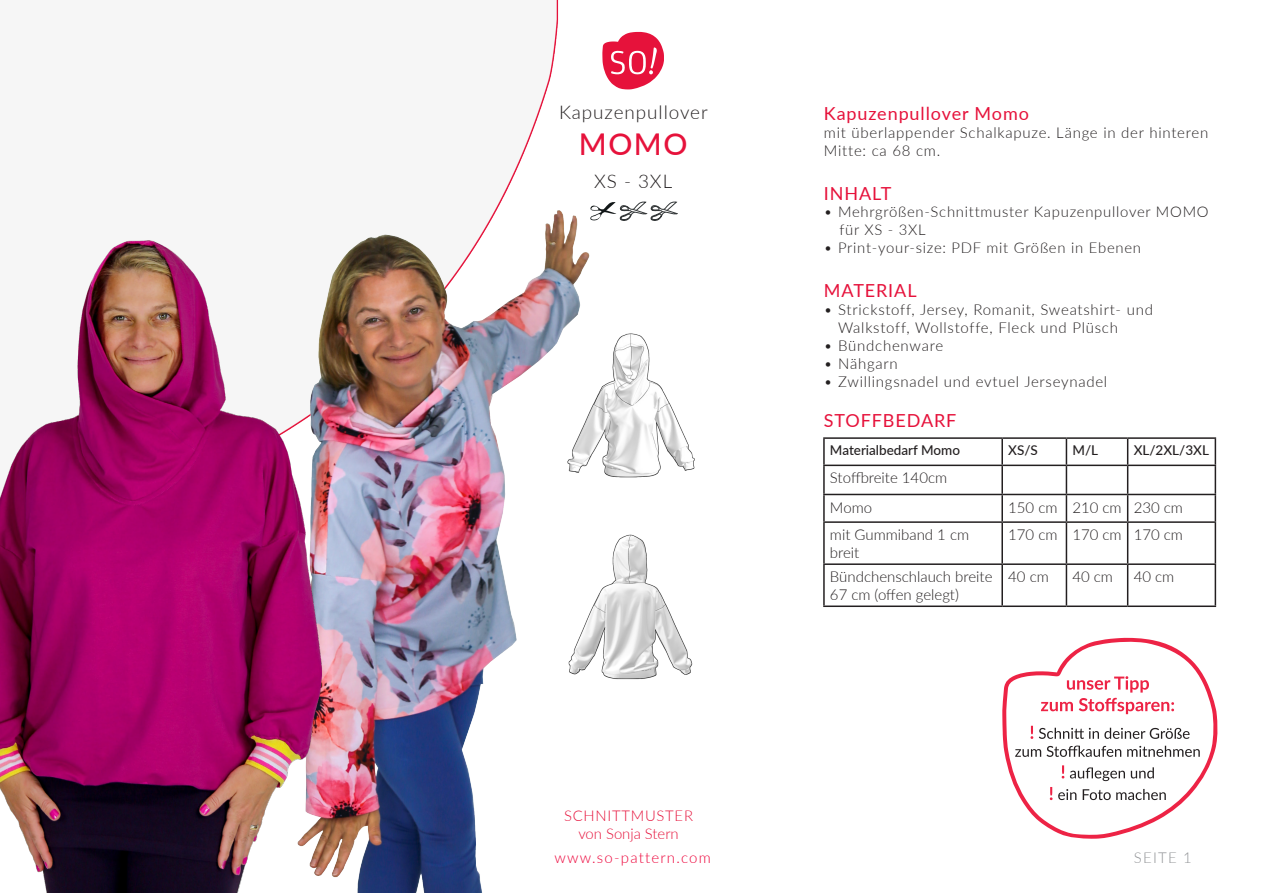
<style>
.page{position:relative;width:1263px;height:893px;background:#fff}
.page>*{position:absolute;margin:0;border:0;box-sizing:border-box;transform-origin:0 0}
.t1{font:500 30px "Lato";color:#e6123b}
.t2{font:300 18.9px "Lato";letter-spacing:.05em;color:#231f20}
.t3{font:18px "Lato";letter-spacing:.05em;color:#e6123b}
.t4{font:300 15px/18px "Lato";letter-spacing:.05em;color:#231f20}
.t5{font:300 15px/18px "Lato";color:#231f20}
.t6{font:300 15px "Lato";letter-spacing:.08em;color:#ed033a}
.t7{font:300 15px "Lato";letter-spacing:.08em;color:#939598}
.t8{font:300 14.85px/17.9px "Lato";letter-spacing:.05em;color:#231f20}
.t9{font:300 14.85px "Lato";letter-spacing:.05em;color:#e6123b}
.t10{font:300 14.85px "Lato";color:#e6123b}
.t11{font:500 13.5px "Lato";color:#231f20}
.s1{color:#fff}
</style>
<div class="page">
<img style="left:374px;top:164px;width:304px;height:729px">
<svg style="left:589px;top:202px;width:88px;height:19px"></svg>
<svg style="left:602px;top:32px;width:62px;height:57px"></svg>
<img style="left:552px;top:304px;width:143px;height:417px">
<img style="left:0;top:237px;width:374px;height:656px">
<hr style="left:823px;top:437px;width:179px;height:2px;background:#231f20">
<hr style="left:823px;top:439px;width:2px;height:26px;background:#231f20">
<hr style="left:1002px;top:437px;width:64px;height:2px;background:#231f20">
<hr style="left:1001px;top:439px;width:2px;height:26px;background:#231f20">
<hr style="left:1066px;top:437px;width:62px;height:2px;background:#231f20">
<hr style="left:1128px;top:437px;width:88px;height:2px;background:#231f20">
<hr style="left:1214px;top:439px;width:2px;height:26px;background:#231f20">
<hr style="left:823px;top:465px;width:179px;height:1px;background:#231f20">
<hr style="left:823px;top:466px;width:2px;height:28px;background:#231f20">
<hr style="left:1002px;top:465px;width:64px;height:1px;background:#231f20">
<hr style="left:1001px;top:466px;width:2px;height:28px;background:#231f20">
<hr style="left:1066px;top:465px;width:62px;height:1px;background:#231f20">
<hr style="left:1128px;top:465px;width:88px;height:1px;background:#231f20">
<hr style="left:1214px;top:466px;width:2px;height:28px;background:#231f20">
<hr style="left:823px;top:494px;width:179px;height:1px;background:#231f20">
<hr style="left:823px;top:495px;width:2px;height:26px;background:#231f20">
<hr style="left:1002px;top:494px;width:64px;height:1px;background:#231f20">
<hr style="left:1001px;top:495px;width:2px;height:26px;background:#231f20">
<hr style="left:1066px;top:494px;width:62px;height:1px;background:#231f20">
<svg style="left:1066px;top:439px;width:1px;height:82px"></svg>
<hr style="left:1128px;top:494px;width:88px;height:1px;background:#231f20">
<svg style="left:1127px;top:439px;width:1px;height:82px"></svg>
<hr style="left:1214px;top:495px;width:2px;height:26px;background:#231f20">
<hr style="left:823px;top:521px;width:179px;height:2px;background:#231f20">
<hr style="left:823px;top:523px;width:2px;height:40px;background:#231f20">
<hr style="left:1002px;top:521px;width:64px;height:2px;background:#231f20">
<hr style="left:1001px;top:523px;width:2px;height:40px;background:#231f20">
<hr style="left:1066px;top:521px;width:62px;height:2px;background:#231f20">
<hr style="left:1066px;top:523px;width:1px;height:40px;background:#231f20">
<hr style="left:1128px;top:521px;width:88px;height:2px;background:#231f20">
<hr style="left:1127px;top:523px;width:1px;height:40px;background:#231f20">
<hr style="left:1214px;top:523px;width:2px;height:40px;background:#231f20">
<hr style="left:823px;top:563px;width:179px;height:2px;background:#231f20">
<hr style="left:823px;top:565px;width:2px;height:40px;background:#231f20">
<hr style="left:1002px;top:563px;width:64px;height:2px;background:#231f20">
<hr style="left:1001px;top:565px;width:2px;height:40px;background:#231f20">
<hr style="left:1066px;top:563px;width:62px;height:2px;background:#231f20">
<hr style="left:1066px;top:565px;width:1px;height:40px;background:#231f20">
<hr style="left:1128px;top:563px;width:88px;height:2px;background:#231f20">
<hr style="left:1127px;top:565px;width:1px;height:40px;background:#231f20">
<hr style="left:1214px;top:565px;width:2px;height:40px;background:#231f20">
<hr style="left:823px;top:605px;width:179px;height:2px;background:#231f20">
<hr style="left:1002px;top:605px;width:64px;height:2px;background:#231f20">
<hr style="left:1066px;top:605px;width:62px;height:2px;background:#231f20">
<hr style="left:1128px;top:605px;width:88px;height:2px;background:#231f20">
<svg style="left:1002px;top:637px;width:216px;height:202px"></svg>
<p class="t2" style="left:559px;top:99px;width:150px">Kapuzenpullover</p>
<p class="t1" style="left:579px;top:123px;width:110px">MOMO</p>
<p class="t2" style="left:594px;top:168px;width:80px">XS - 3XL</p>
<p class="t9" style="left:564px;top:805px;width:130px">SCHNITTMUSTER</p>
<p class="t10" style="left:578px;top:823px;width:102px">von Sonja Stern</p>
<p class="t3" style="left:824px;top:101px;width:207px">Kapuzenpullover Momo</p>
<p class="t4" style="left:824px;top:124px;width:386px">mit überlappender Schalkapuze. Länge in der hinteren<br>Mitte: ca 68 cm.</p>
<p class="t3" style="left:824px;top:180px;width:69px">INHALT</p>
<p class="t8" style="left:824px;top:203px;width:386px">• Mehrgrößen-Schnittmuster Kapuzenpullover MOMO <span class="s1">xx</span>für XS - 3XL</p>
<p class="t8" style="left:824px;top:238px;width:319px">• Print-your-size: PDF mit Größen in Ebenen</p>
<p class="t3" style="left:824px;top:278px;width:94px">MATERIAL</p>
<p class="t4" style="left:824px;top:300px;width:331px">• Strickstoff, Jersey, Romanit, Sweatshirt- und</p>
<p class="t4" style="left:838px;top:318px;width:281px">Walkstoff, Wollstoffe, Fleck und Plüsch</p>
<p class="t4" style="left:824px;top:336px;width:121px">• Bündchenware</p>
<p class="t4" style="left:824px;top:354px;width:75px">• Nähgarn</p>
<p class="t4" style="left:824px;top:372px;width:285px">• Zwillingsnadel und evtuel Jerseynadel</p>
<p class="t3" style="left:824px;top:408px;width:134px">STOFFBEDARF</p>
<p class="t11" style="left:830px;top:440px;width:132px">Materialbedarf Momo</p>
<p class="t11" style="left:1008px;top:440px;width:31px">XS/S</p>
<p class="t11" style="left:1072px;top:440px;width:27px">M/L</p>
<p class="t11" style="left:1134px;top:440px;width:77px">XL/2XL/3XL</p>
<p class="t5" style="left:830px;top:468px;width:119px">Stoffbreite 140cm</p>
<p class="t4" style="left:830px;top:498px;width:44px">Momo</p>
<p class="t4" style="left:1008px;top:498px;width:51px">150 cm</p>
<p class="t4" style="left:1072px;top:498px;width:51px">210 cm</p>
<p class="t4" style="left:1134px;top:498px;width:51px">230 cm</p>
<p class="t5" style="left:830px;top:525px;width:141px">mit Gummiband 1 cm breit</p>
<p class="t4" style="left:1008px;top:525px;width:51px">170 cm</p>
<p class="t4" style="left:1072px;top:525px;width:51px">170 cm</p>
<p class="t4" style="left:1134px;top:525px;width:51px">170 cm</p>
<p class="t5" style="left:830px;top:567px;width:164px">Bündchenschlauch breite</p>
<p class="t5" style="left:830px;top:585px;width:131px">67 cm (offen gelegt)</p>
<p class="t4" style="left:1008px;top:567px;width:42px">40 cm</p>
<p class="t4" style="left:1072px;top:567px;width:42px">40 cm</p>
<p class="t4" style="left:1134px;top:567px;width:42px">40 cm</p>
<p class="t6" style="left:555px;top:847px;width:158px">www.so-pattern.com</p>
<p class="t7" style="left:1134px;top:847px;width:59px">SEITE 1</p>
</div>
